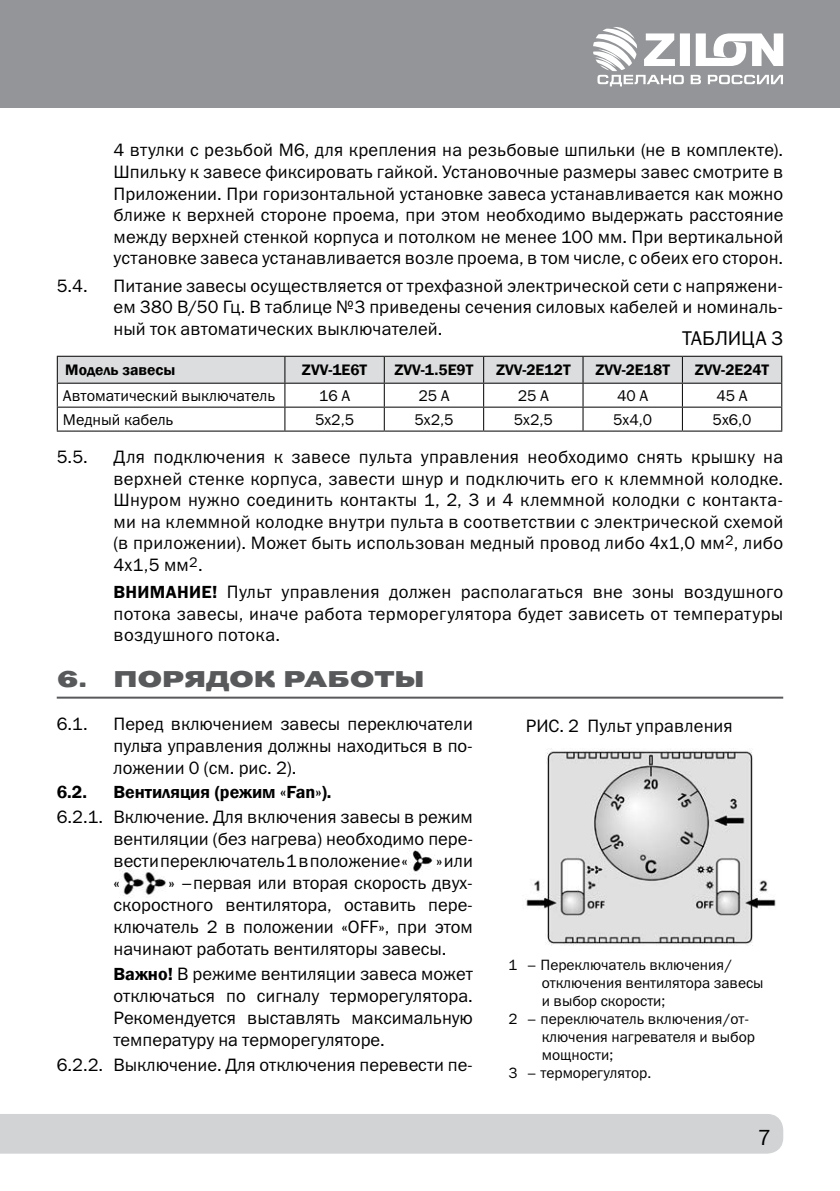
<style>
.page{position:relative;width:840px;height:1191px;background:#fff}
.page>*{position:absolute;margin:0;border:0;box-sizing:border-box;transform-origin:0 0}
.t1{font:24px "Pravda";letter-spacing:-.02em;color:#58595b}
.t2{font:22px "Franklin Gothic Book C";color:#000}
.t3{font:20px "Franklin Gothic Book C";color:#000}
.t4{font:18px/21.6px "Franklin Gothic Book C";color:#000;text-align:justify}
.t5{font:600 18px "Franklin Gothic";color:#000}
.t6{font:15.6px "Franklin Gothic Book C";color:#000}
.t7{font:600 15.6px "Franklin Gothic";color:#000}
.t8{font:15px "Franklin Gothic Book C";color:#000}
.s1{font-family:"Franklin Gothic";font-weight:600}
</style>
<div class="page">
<div style="left:0;top:1114px;width:782px;height:39px;background:#d1d3d4"></div>
<div style="left:0;top:0;width:839px;height:108px;background:#939598"></div>
<svg style="left:593px;top:27px;width:189px;height:59px"></svg>
<svg style="left:57px;top:356px;width:724px;height:74px"></svg>
<hr style="left:57px;top:430px;width:228px;height:1px;background:#000">
<hr style="left:285px;top:430px;width:99px;height:1px;background:#000">
<hr style="left:384px;top:430px;width:99px;height:1px;background:#000">
<hr style="left:483px;top:430px;width:99px;height:1px;background:#000">
<hr style="left:582px;top:430px;width:100px;height:1px;background:#000">
<hr style="left:682px;top:430px;width:99px;height:1px;background:#000">
<hr style="left:57px;top:696px;width:725px;height:2px;background:#58595b">
<img style="left:410px;top:847px;width:25px;height:28px">
<img style="left:121px;top:869px;width:45px;height:27px">
<img style="left:526px;top:748px;width:250px;height:197px">
<p class="t4" style="left:113px;top:139px;width:671px">4 втулки с резьбой М6, для крепления на резьбовые шпильки (не в комплекте).<br>Шпильку к завесе фиксировать гайкой. Установочные размеры завес смотрите в Приложении. При горизонтальной установке завеса устанавливается как можно ближе к верхней стороне проема, при этом необходимо выдержать расстояние между верхней стенкой корпуса и потолком не менее 100 мм. При вертикальной установке завеса устанавливается возле проема, в том числе, с обеих его сторон.</p>
<p class="t4" style="left:57px;top:274px;width:32px">5.4.</p>
<p class="t4" style="left:113px;top:274px;width:670px">Питание завесы осуществляется от трехфазной электрической сети с напряжени&shy;ем 380 В/50 Гц. В таблице №3 приведены сечения силовых кабелей и номиналь&shy;ный ток автоматических выключателей.</p>
<p class="t3" style="left:681px;top:327px;width:103px">Табли ца 3</p>
<p class="t7" style="left:65px;top:360px;width:111px">Модель завесы</p>
<p class="t7" style="left:302px;top:360px;width:67px">ZVV-1E6T</p>
<p class="t7" style="left:394px;top:360px;width:80px">ZVV-1.5E9T</p>
<p class="t7" style="left:495px;top:360px;width:76px">ZVV-2E12T</p>
<p class="t7" style="left:595px;top:360px;width:76px">ZVV-2E18T</p>
<p class="t7" style="left:694px;top:360px;width:76px">ZVV-2E24T</p>
<p class="t6" style="left:63px;top:387px;width:214px">Автоматический выключатель</p>
<p class="t6" style="left:319px;top:387px;width:26px">16 А</p>
<p class="t6" style="left:418px;top:387px;width:26px">25 А</p>
<p class="t6" style="left:517px;top:387px;width:26px">25 А</p>
<p class="t6" style="left:616px;top:387px;width:26px">40 А</p>
<p class="t6" style="left:716px;top:387px;width:26px">45 А</p>
<p class="t6" style="left:63px;top:411px;width:112px">Медный кабель</p>
<p class="t6" style="left:315px;top:411px;width:40px">5x2,5</p>
<p class="t6" style="left:414px;top:411px;width:40px">5x2,5</p>
<p class="t6" style="left:513px;top:411px;width:40px">5x2,5</p>
<p class="t6" style="left:613px;top:411px;width:40px">5x4,0</p>
<p class="t6" style="left:712px;top:411px;width:40px">5x6,0</p>
<p class="t4" style="left:57px;top:446px;width:33px">5.5.</p>
<p class="t4" style="left:113px;top:446px;width:671px">Для подключения к завесе пульта управления необходимо снять крышку на верхней стенке корпуса, завести шнур и подключить его к клеммной колодке.<br>Шнуром нужно соединить контакты 1, 2, 3 и 4 клеммной колодки с контакта&shy;ми на клеммной колодке внутри пульта в соответствии с электрической схемой (в приложении). Может быть использован медный провод либо 4х1,0 мм<sup>2</sup>, либо 4х1,5 мм<sup>2</sup>.</p>
<p class="t4" style="left:113px;top:581px;width:671px"><span class="s1">Внимание!</span> Пульт управления должен располагаться вне зоны воздушного потока завесы, иначе работа терморегулятора будет зависеть от температуры воздушного потока.</p>
<h1 class="t1" style="left:57px;top:666px;width:369px">6. П орядок работы</h1>
<p class="t4" style="left:57px;top:712px;width:32px">6.1.</p>
<p class="t4" style="left:113px;top:712px;width:361px">Перед включением завесы переключатели пульта управления должны находиться в по&shy;ложении 0 (см. рис. 2).</p>
<p class="t5" style="left:57px;top:781px;width:32px">6.2.</p>
<p class="t5" style="left:113px;top:781px;width:219px">Вентиляция (режим «Fan»).</p>
<p class="t4" style="left:113px;top:806px;width:361px;text-indent:-57px">6.2.1. Включение. Для включения завесы в режим вентиляции (без нагрева) необходимо пере&shy;вестипереключатель1вположение«</p>
<p class="t4" style="left:436px;top:850px;width:38px">»или</p>
<p class="t4" style="left:113px;top:872px;width:361px;text-indent:55px">» –первая или вторая скорость двух&shy;скоростного вентилятора, оставить пере&shy;ключатель 2 в положении «OFF», при этом начинают работать вентиляторы завесы.</p>
<p class="t4" style="left:113px;top:962px;width:361px"><span class="s1">Важно!</span> В режиме вентиляции завеса может отключаться по сигналу терморегулятора.<br>Рекомендуется выставлять максимальную температуру на терморегуляторе.</p>
<p class="t4" style="left:57px;top:1053px;width:417px">6.2.2. Выключение. Для отключения перевести пе-</p>
<p class="t4" style="left:113px;top:872px;width:8px">«</p>
<p class="t4" style="left:525px;top:715px;width:12px">рис</p>
<p class="t4" style="left:559px;top:715px;width:175px">. 2 Пульт управления</p>
<p class="t8" style="left:508px;top:956px;width:225px">1 – Переключатель включения/</p>
<p class="t8" style="left:541px;top:974px;width:223px">отключения вентилятора завесы</p>
<p class="t8" style="left:541px;top:992px;width:125px">и выбор скорости;</p>
<p class="t8" style="left:508px;top:1010px;width:242px">2 – переключатель включения/от-</p>
<p class="t8" style="left:541px;top:1028px;width:215px">ключения нагревателя и выбор</p>
<p class="t8" style="left:541px;top:1046px;width:73px">мощности;</p>
<p class="t8" style="left:508px;top:1064px;width:144px">3 – терморегулятор.</p>
<p class="t2" style="left:757px;top:1124px;width:15px">7</p>
</div>
